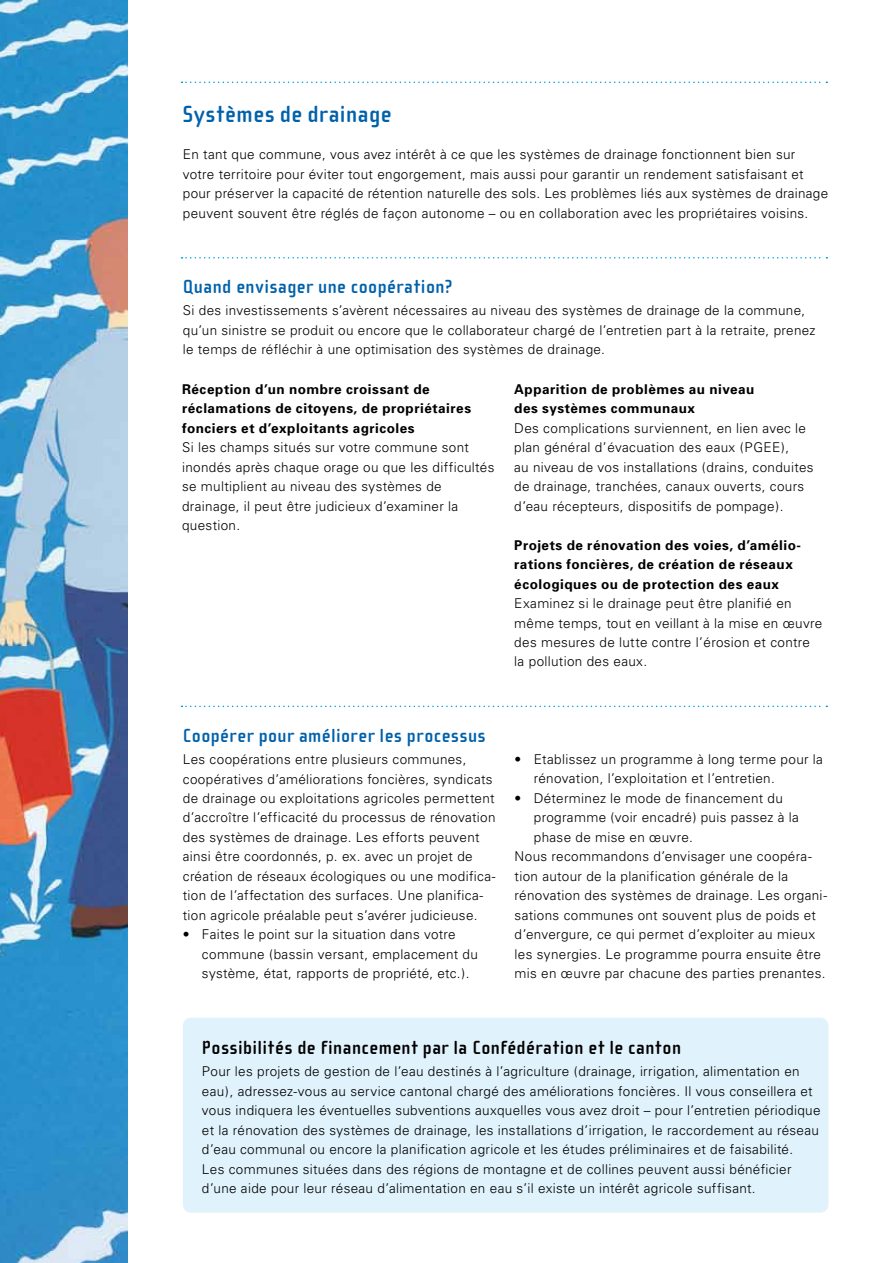
<style>
.page{position:relative;width:893px;height:1263px;background:#fff}
.page>*{position:absolute;margin:0;border:0;box-sizing:border-box;transform-origin:0 0}
.t1{font:700 24px "Cholla Sans";letter-spacing:.025em;color:#0061ab}
.t2{font:700 19.5px "Cholla Sans";letter-spacing:.025em;color:#0061ab}
.t3{font:700 19.5px "Cholla Sans";letter-spacing:.03em;color:#000}
.t4{font:300 13.5px/19.5px "Univers";letter-spacing:.025em;color:#000}
.t5{font:700 13.5px/19.5px "Univers";letter-spacing:.035em;color:#000}
</style>
<div class="page">
<img style="left:0;top:0;width:128px;height:1263px">
<div style="left:183px;top:1018px;width:645px;height:195px;background:#e0f2fb;border-radius:9px"></div>
<svg style="left:181px;top:257px;width:646px;height:2px"></svg>
<svg style="left:181px;top:706px;width:646px;height:1px"></svg>
<svg style="left:181px;top:82px;width:646px;height:1px"></svg>
<h1 class="t1" style="left:183px;top:101px;width:210px">Systèmes de drainage</h1>
<p class="t4" style="left:183px;top:145px;width:647px">En tant que commune, vous avez intérêt à ce que les systèmes de drainage fonctionnent bien sur votre territoire pour éviter tout engorgement, mais aussi pour garantir un rendement satisfaisant et pour préserver la capacité de rétention naturelle des sols. Les problèmes liés aux systèmes de drainage peuvent souvent être réglés de façon autonome – ou en collaboration avec les propriétaires voisins.</p>
<h2 class="t2" style="left:183px;top:276px;width:271px">Quand envisager une coopération?</h2>
<p class="t4" style="left:183px;top:301px;width:634px">Si des investissements s’avèrent nécessaires au niveau des systèmes de drainage de la commune, qu’un sinistre se produit ou encore que le collaborateur chargé de l’entretien part à la retraite, prenez le temps de réfléchir à une optimisation des systèmes de drainage.</p>
<p class="t5" style="left:182px;top:379px;width:291px">Réception d’un nombre croissant de réclamations de citoyens, de propriétaires fonciers et d’exploitants agricoles</p>
<p class="t4" style="left:182px;top:437px;width:314px">Si les champs situés sur votre commune sont inondés après chaque orage ou que les difficultés se multiplient au niveau des systèmes de drainage, il peut être judicieux d’examiner la question.</p>
<p class="t5" style="left:514px;top:379px;width:242px">Apparition de problèmes au niveau des systèmes communaux</p>
<p class="t4" style="left:514px;top:418px;width:301px">Des complications surviennent, en lien avec le plan général d’évacuation des eaux (PGEE),<br>au niveau de vos installations (drains, conduites de drainage, tranchées, canaux ouverts, cours d’eau récepteurs, dispositifs de pompage).</p>
<p class="t5" style="left:514px;top:535px;width:288px">Projets de rénovation des voies, d’amélio&shy;rations foncières, de création de réseaux écologiques ou de protection des eaux</p>
<p class="t4" style="left:514px;top:593px;width:310px">Examinez si le drainage peut être planifié en même temps, tout en veillant à la mise en œuvre des mesures de lutte contre l’érosion et contre la pollution des eaux.</p>
<h2 class="t2" style="left:183px;top:724px;width:304px">Coopérer pour améliorer les processus</h2>
<p class="t4" style="left:183px;top:749px;width:314px">Les coopérations entre plusieurs communes, coopératives d’améliorations foncières, syndicats de drainage ou exploitations agricoles permettent d’accroître l’efficacité du processus de rénovation des systèmes de drainage. Les efforts peuvent ainsi être coordonnés, p. ex. avec un projet de création de réseaux écologiques ou une modifica&shy;tion de l’affectation des surfaces. Une planifica&shy;tion agricole préalable peut s’avérer judicieuse.</p>
<p class="t4" style="left:202px;top:925px;width:277px;text-indent:-19px">• Faites le point sur la situation dans votre commune (bassin versant, emplacement du système, état, rapports de propriété, etc.).</p>
<p class="t4" style="left:534px;top:749px;width:291px;text-indent:-19px">• Etablissez un programme à long terme pour la rénovation, l’exploitation et l’entretien.</p>
<p class="t4" style="left:515px;top:788px;width:270px">• Déterminez le mode de financement du</p>
<p class="t4" style="left:534px;top:808px;width:267px">programme (voir encadré) puis passez à la</p>
<p class="t4" style="left:534px;top:827px;width:161px">phase de mise en œuvre.</p>
<p class="t4" style="left:515px;top:847px;width:299px">Nous recommandons d’envisager une coopéra-</p>
<p class="t4" style="left:515px;top:866px;width:275px">tion autour de la planification générale de la</p>
<p class="t4" style="left:515px;top:886px;width:314px">rénovation des systèmes de drainage. Les organi-</p>
<p class="t4" style="left:515px;top:905px;width:303px">sations communes ont souvent plus de poids et</p>
<p class="t4" style="left:515px;top:925px;width:302px">d’envergure, ce qui permet d’exploiter au mieux</p>
<p class="t4" style="left:515px;top:944px;width:308px">les synergies. Le programme pourra ensuite être</p>
<p class="t4" style="left:515px;top:964px;width:312px">mis en œuvre par chacune des parties prenantes.</p>
<h2 class="t3" style="left:202px;top:1036px;width:481px">Possibilités de financement par la Confédération et le canton</h2>
<p class="t4" style="left:202px;top:1061px;width:620px">Pour les projets de gestion de l’eau destinés à l’agriculture (drainage, irrigation, alimentation en eau), adressez-vous au service cantonal chargé des améliorations foncières. Il vous conseillera et vous indiquera les éventuelles subventions auxquelles vous avez droit – pour l’entretien périodique et la rénovation des systèmes de drainage, les installations d’irrigation, le raccordement au réseau d’eau communal ou encore la planification agricole et les études préliminaires et de faisabilité.<br>Les communes situées dans des régions de montagne et de collines peuvent aussi bénéficier d’une aide pour leur réseau d’alimentation en eau s’il existe un intérêt agricole suffisant.</p>
</div>
